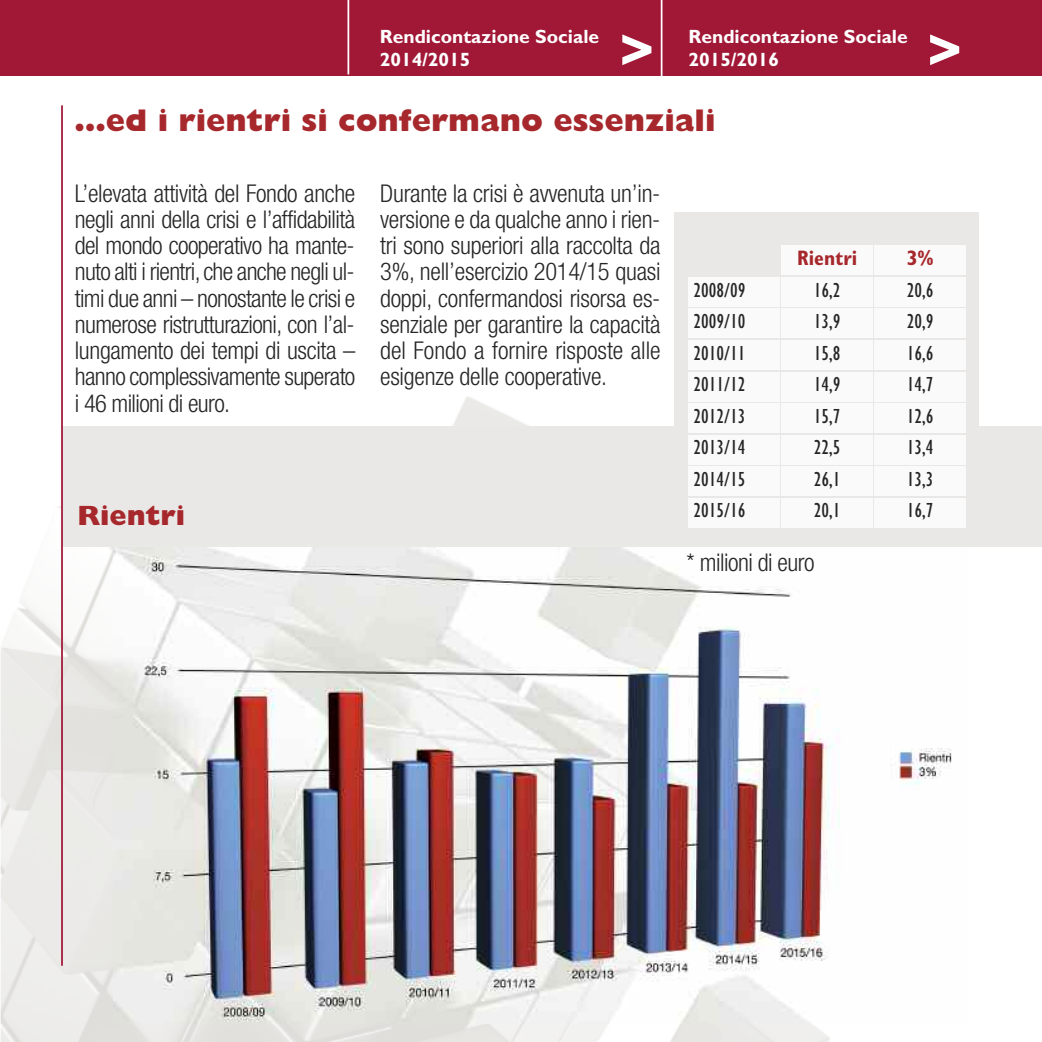
<style>
.page{position:relative;width:1042px;height:1042px;background:#fff}
.page>*{position:absolute;margin:0;border:0;box-sizing:border-box;transform-origin:0 0}
.t1{font:800 52.5px "Gill Sans";color:#fff}
.t2{font:800 31.5px "Gill Sans";color:#a7282c}
.t3{font:800 28px "Gill Sans";color:#a7282c}
.t4{font:300 condensed 24.5px/26.2px "Helvetica Neue";letter-spacing:-.02em;color:#272627;text-align:justify}
.t5{font:condensed 21px "Gill Sans";color:#272627}
.t6{font:700 condensed 21px "Gill Sans";color:#a7282c}
.t7{font:700 19.25px/23.1px "Gill Sans";color:#fff}
</style>
<div class="page">
<img style="left:1px;top:288px;width:1041px;height:754px">
<div style="left:674px;top:212px;width:304px;height:278px;background:#e9e8e6"></div>
<div style="left:62px;top:427px;width:980px;height:120px;background:#e9e8e6"></div>
<img style="left:114px;top:547px;width:855px;height:476px">
<div style="left:781px;top:245px;width:92px;height:30px;background:#fbfafa"></div>
<div style="left:874px;top:245px;width:92px;height:30px;background:#fbfafa"></div>
<div style="left:688px;top:277px;width:92px;height:30px;background:#fbfafa"></div>
<div style="left:781px;top:277px;width:92px;height:30px;background:#fbfafa"></div>
<div style="left:874px;top:277px;width:92px;height:30px;background:#fbfafa"></div>
<div style="left:688px;top:309px;width:92px;height:29px;background:#fbfafa"></div>
<div style="left:781px;top:309px;width:92px;height:29px;background:#fbfafa"></div>
<div style="left:874px;top:309px;width:92px;height:29px;background:#fbfafa"></div>
<div style="left:688px;top:340px;width:92px;height:30px;background:#fbfafa"></div>
<div style="left:781px;top:340px;width:92px;height:30px;background:#fbfafa"></div>
<div style="left:874px;top:340px;width:92px;height:30px;background:#fbfafa"></div>
<div style="left:688px;top:372px;width:92px;height:29px;background:#fbfafa"></div>
<div style="left:781px;top:372px;width:92px;height:29px;background:#fbfafa"></div>
<div style="left:874px;top:372px;width:92px;height:29px;background:#fbfafa"></div>
<div style="left:688px;top:403px;width:92px;height:24px;background:#fbfafa"></div>
<div style="left:688px;top:427px;width:92px;height:6px;background:#fbfafa"></div>
<div style="left:781px;top:403px;width:92px;height:24px;background:#fbfafa"></div>
<div style="left:781px;top:427px;width:92px;height:6px;background:#fbfafa"></div>
<div style="left:874px;top:403px;width:92px;height:24px;background:#fbfafa"></div>
<div style="left:874px;top:427px;width:92px;height:6px;background:#fbfafa"></div>
<div style="left:688px;top:435px;width:92px;height:29px;background:#fbfafa"></div>
<div style="left:781px;top:435px;width:92px;height:29px;background:#fbfafa"></div>
<div style="left:874px;top:435px;width:92px;height:29px;background:#fbfafa"></div>
<div style="left:688px;top:466px;width:92px;height:30px;background:#fbfafa"></div>
<div style="left:781px;top:466px;width:92px;height:30px;background:#fbfafa"></div>
<div style="left:874px;top:466px;width:92px;height:30px;background:#fbfafa"></div>
<div style="left:688px;top:498px;width:92px;height:29px;background:#fbfafa"></div>
<div style="left:781px;top:498px;width:92px;height:29px;background:#fbfafa"></div>
<div style="left:874px;top:498px;width:92px;height:29px;background:#fbfafa"></div>
<div style="left:0;top:0;width:1042px;height:76px;background:#a11837"></div>
<hr style="left:347px;top:0;width:2px;height:74px;background:#fff">
<hr style="left:661px;top:0;width:1px;height:80px;background:#fff">
<hr style="left:61px;top:105px;width:2px;height:860px;background:#a11837">
<p class="t7" style="left:380px;top:27px;width:221px">Rendicontazione Sociale<br>2014/2015</p>
<h1 class="t1" style="left:619px;top:30px;width:37px">&gt;</h1>
<h1 class="t1" style="left:927px;top:30px;width:37px">&gt;</h1>
<p class="t7" style="left:688px;top:27px;width:221px">Rendicontazione Sociale<br>2015/2016</p>
<p class="t2" style="left:74px;top:108px;width:643px">…ed i rientri si confermano essenziali</p>
<p class="t4" style="left:75px;top:182px;width:282px">L’elevata attività del Fondo anche negli anni della crisi e l’affidabilità del mondo cooperativo ha mante&shy;nuto alti i rientri, che anche negli ul&shy;timi due anni – nonostante le crisi e numerose ristrutturazioni, con l’al&shy;lungamento dei tempi di uscita – hanno complessivamente superato i 46 milioni di euro.</p>
<p class="t4" style="left:380px;top:182px;width:282px">Durante la crisi è avvenuta un’in&shy;versione e da qualche anno i rien&shy;tri sono superiori alla raccolta da 3%, nell’esercizio 2014/15 quasi doppi, confermandosi risorsa es&shy;senziale per garantire la capacità del Fondo a fornire risposte alle esigenze delle cooperative.</p>
<p class="t3" style="left:78px;top:505px;width:109px">Rientri</p>
<p class="t6" style="left:797px;top:250px;width:62px">Rientri</p>
<p class="t6" style="left:907px;top:250px;width:28px">3%</p>
<p class="t5" style="left:693px;top:282px;width:53px">2008/09</p>
<p class="t5" style="left:814px;top:282px;width:28px">16,2</p>
<p class="t5" style="left:907px;top:282px;width:28px">20,6</p>
<p class="t5" style="left:693px;top:313px;width:53px">2009/10</p>
<p class="t5" style="left:814px;top:313px;width:28px">13,9</p>
<p class="t5" style="left:907px;top:313px;width:28px">20,9</p>
<p class="t5" style="left:693px;top:345px;width:53px">2010/11</p>
<p class="t5" style="left:814px;top:345px;width:28px">15,8</p>
<p class="t5" style="left:907px;top:345px;width:28px">16,6</p>
<p class="t5" style="left:693px;top:376px;width:53px">2011/12</p>
<p class="t5" style="left:814px;top:376px;width:28px">14,9</p>
<p class="t5" style="left:907px;top:376px;width:28px">14,7</p>
<p class="t5" style="left:693px;top:408px;width:53px">2012/13</p>
<p class="t5" style="left:814px;top:408px;width:28px">15,7</p>
<p class="t5" style="left:907px;top:408px;width:28px">12,6</p>
<p class="t5" style="left:693px;top:439px;width:53px">2013/14</p>
<p class="t5" style="left:814px;top:439px;width:28px">22,5</p>
<p class="t5" style="left:907px;top:439px;width:28px">13,4</p>
<p class="t5" style="left:693px;top:471px;width:53px">2014/15</p>
<p class="t5" style="left:814px;top:471px;width:28px">26,1</p>
<p class="t5" style="left:907px;top:471px;width:28px">13,3</p>
<p class="t5" style="left:693px;top:502px;width:53px">2015/16</p>
<p class="t5" style="left:814px;top:502px;width:28px">20,1</p>
<p class="t5" style="left:907px;top:502px;width:28px">16,7</p>
<p class="t4" style="left:686px;top:551px;width:129px">* milioni di euro</p>
</div>
